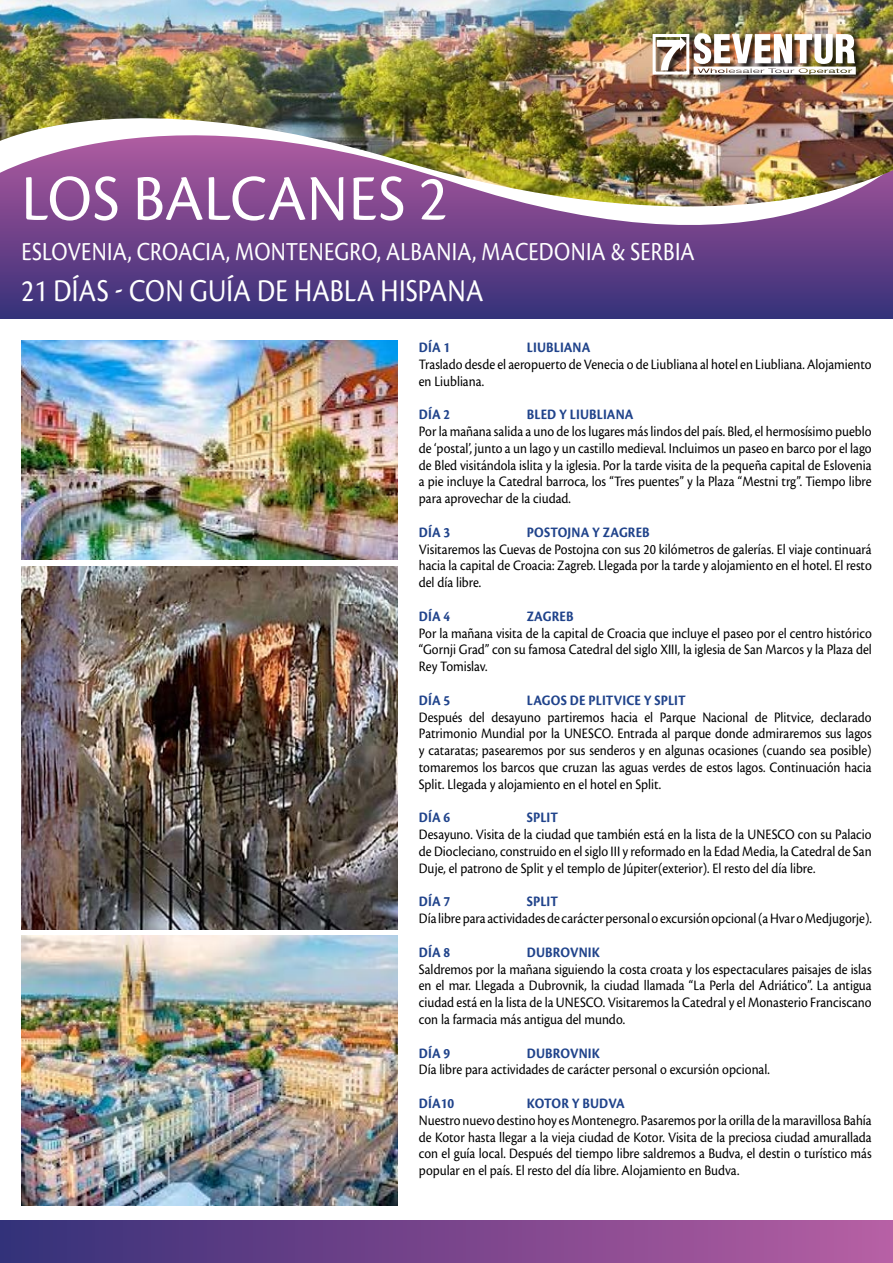
<style>
.page{position:relative;width:893px;height:1263px;background:#fff}
.page>*{position:absolute;margin:0;border:0;box-sizing:border-box;transform-origin:0 0}
.t1{font:67.5px "Cronos Pro";color:#fff;scale:.92 1}
.t2{font:33px "Cronos Pro";letter-spacing:.01em;color:#fff;scale:.84 1}
.t3{font:27px "Cronos Pro";letter-spacing:.01em;color:#fff;scale:.84 1}
.t4{font:15px/16.8px "Cronos Pro";color:#000;text-align:justify;scale:.9 1}
.t5{font:700 15px "Cronos Pro";letter-spacing:.01em;color:#20438b;scale:.9 1}
</style>
<div class="page">
<div style="left:0;top:125px;width:893px;height:194px;background:#3d347c"></div>
<svg style="left:0;top:208px;width:893px;height:85px;background:#6a468a"></svg>
<img style="left:0;top:0;width:893px;height:208px">
<div style="left:0;top:1220px;width:893px;height:43px;background:linear-gradient(to right,#362f78,#b85da2)"></div>
<img style="left:21px;top:340px;width:377px;height:219px">
<img style="left:21px;top:935px;width:377px;height:270px">
<div style="left:653px;top:34px;width:211px;height:49px;background:#000;opacity:.77"></div>
<div style="left:653px;top:34px;width:36px;height:41px;border:3px solid #fff"></div>
<svg style="left:657px;top:37px;width:29px;height:33px"></svg>
<img style="left:694px;top:33px;width:162px;height:42px">
<img style="left:21px;top:567px;width:377px;height:362px">
<h1 class="t1" style="left:22px;top:160px;width:159px">Los balcanes</h1>
<h1 class="t1" style="left:419px;top:160px;width:33px">2</h1>
<h3 class="t3" style="left:21px;top:236px;width:803px">ESLOVENIA, CROACIA, MONTENEGRO, ALBANIA, MACEDONIA &amp; SERBIA</h3>
<h2 class="t2" style="left:21px;top:271px;width:150px">21 días - con</h2>
<h2 class="t2" style="left:190px;top:271px;width:144px">guíade habla</h2>
<h2 class="t2" style="left:381px;top:271px;width:19px">hispana</h2>
<p class="t5" style="left:419px;top:339px;width:36px">DÍA 1</p>
<p class="t5" style="left:527px;top:339px;width:72px">LIUBLIANA</p>
<p class="t4" style="left:419px;top:356px;width:505px">Traslado desde el aeropuerto de Venecia o de Liubliana al hotel en Liubliana. Alojamiento en Liubliana.</p>
<p class="t5" style="left:419px;top:406px;width:62px">DÍA 2 BL</p>
<p class="t5" style="left:541px;top:406px;width:104px">ED Y LIUBLIANA</p>
<p class="t4" style="left:419px;top:423px;width:505px">Por la mañana salida a uno de los lugares más lindos del país. Bled, el hermosísimo pueblo de ‘postal’, junto a un lago y un castillo medieval. Incluimos un paseo en barco por el lago de Bled visitándola islita y la iglesia. Por la tarde visita de la pequeña capital de Eslovenia a pie incluye la Catedral barroca, los “Tres puentes” y la Plaza “Mestni trg”. Tiempo libre para aprovechar de la ciudad.</p>
<p class="t5" style="left:419px;top:523px;width:36px">DÍA 3</p>
<p class="t5" style="left:527px;top:523px;width:138px">POSTOJNA Y ZAGREB</p>
<p class="t4" style="left:419px;top:540px;width:505px">Visitaremos las Cuevas de Postojna con sus 20 kilómetros de galerías. El viaje continuará hacia la capital de Croacia: Zagreb. Llegada por la tarde y alojamiento en el hotel. El resto del día libre.</p>
<p class="t5" style="left:419px;top:607px;width:36px">DÍA 4</p>
<p class="t5" style="left:527px;top:607px;width:54px">ZAGREB</p>
<p class="t4" style="left:419px;top:624px;width:505px">Por la mañana visita de la capital de Croacia que incluye el paseo por el centro histórico “Gornji Grad” con su famosa Catedral del siglo XIII, la iglesia de San Marcos y la Plaza del Rey Tomislav.</p>
<p class="t5" style="left:419px;top:691px;width:67px">DÍA 5 L</p>
<p class="t5" style="left:533px;top:691px;width:171px">AGOS DE PLITVICE Y SPLIT</p>
<p class="t4" style="left:419px;top:708px;width:505px">Después del desayuno partiremos hacia el Parque Nacional de Plitvice, declarado Patrimonio Mundial por la UNESCO. Entrada al parque donde admiraremos sus lagos y cataratas; pasearemos por sus senderos y en algunas ocasiones (cuando sea posible) tomaremos los barcos que cruzan las aguas verdes de estos lagos. Continuación hacia Split. Llegada y alojamiento en el hotel en Split.</p>
<p class="t5" style="left:419px;top:809px;width:58px">DÍA 6 SPL</p>
<p class="t5" style="left:547px;top:809px;width:14px">IT</p>
<p class="t4" style="left:419px;top:826px;width:505px">Desayuno. Visita de la ciudad que también está en la lista de la UNESCO con su Palacio de Diocleciano, construido en el siglo III y reformado en la Edad Media, la Catedral de San Duje, el patrono de Split y el templo de Júpiter(exterior). El resto del día libre.</p>
<p class="t5" style="left:419px;top:893px;width:58px">DÍA 7 SPL</p>
<p class="t5" style="left:547px;top:893px;width:14px">IT</p>
<p class="t4" style="left:419px;top:910px;width:505px">Día libre para actividades de carácter personal o excursión opcional (a Hvar o Medjugorje).</p>
<p class="t5" style="left:419px;top:943px;width:36px">DÍA 8</p>
<p class="t5" style="left:527px;top:943px;width:83px">DUBROVNIK</p>
<p class="t4" style="left:419px;top:960px;width:505px">Saldremos por la mañana siguiendo la costa croata y los espectaculares paisajes de islas en el mar. Llegada a Dubrovnik, la ciudad llamada “La Perla del Adriático”. La antigua ciudad está en la lista de la UNESCO. Visitaremos la Catedral y el Monasterio Franciscano con la farmacia más antigua del mundo.</p>
<p class="t5" style="left:419px;top:1044px;width:36px">DÍA 9</p>
<p class="t5" style="left:527px;top:1044px;width:83px">DUBROVNIK</p>
<p class="t4" style="left:419px;top:1061px;width:391px">Día libre para actividades de carácter personal o excursión opcional.</p>
<p class="t5" style="left:419px;top:1095px;width:71px">DÍA10 K</p>
<p class="t5" style="left:535px;top:1095px;width:102px">OTOR Y BUDVA</p>
<p class="t4" style="left:419px;top:1112px;width:505px">Nuestro nuevo destino hoy es Montenegro. Pasaremos por la orilla de la maravillosa Bahía de Kotor hasta llegar a la vieja ciudad de Kotor. Visita de la preciosa ciudad amurallada con el guía local. Después del tiempo libre saldremos a Budva, el destin o turístico más popular en el país. El resto del día libre. Alojamiento en Budva.</p>
</div>
